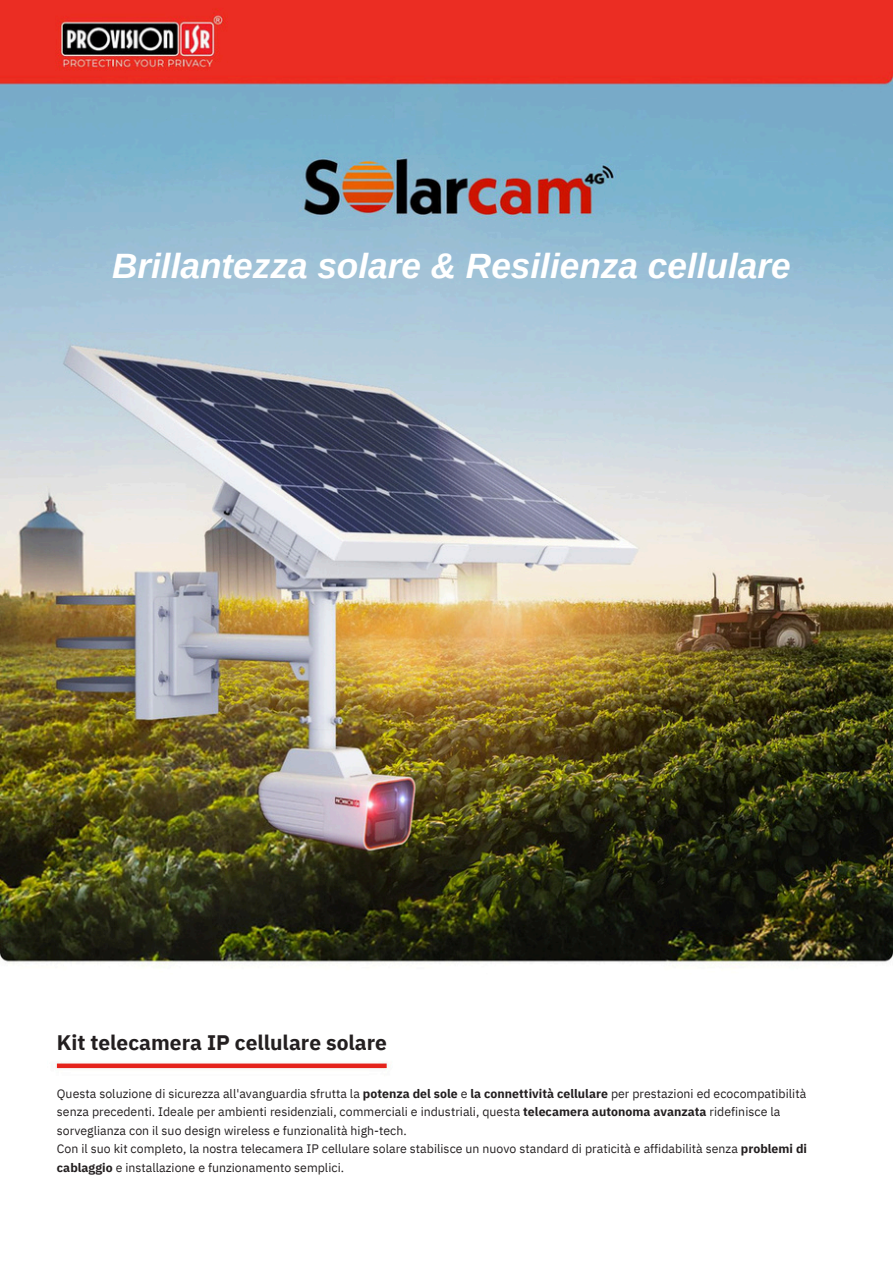
<style>
.page{position:relative;width:894px;height:1264px;background:#fff}
.page>*{position:absolute;margin:0;border:0;box-sizing:border-box;transform-origin:0 0}
.t1{font:italic 700 35.1px "Arimo";color:#fff}
.t2{font:700 21px "IBM Plex Sans";color:#231f20}
.t3{font:12.3px/18.5px "IBM Plex Sans";color:#231f20}
.s1{font-weight:700}
</style>
<div class="page">
<img style="left:0;top:0;width:892px;height:1069px">
<div style="left:57px;top:1063px;width:329px;height:5px;background:#e5231b"></div>
<p class="t1" style="left:112px;top:246px;width:680px">Brillantezza solare &amp; Resilienza cellulare</p>
<h1 class="t2" style="left:57px;top:1028px;width:331px">Kit telecamera IP cellulare solare</h1>
<h2 class="t3" style="left:57px;top:1084px;width:750px">Questa soluzione di sicurezza all'avanguardia sfrutta la <span class="s1">potenza del sole</span> e <span class="s1">la connettività cellulare</span> per prestazioni ed ecocompatibilità senza precedenti. Ideale per ambienti residenziali, commerciali e industriali, questa <span class="s1">telecamera autonoma avanzata</span> ridefinisce la sorveglianza con il suo design wireless e funzionalità high-tech.</h2>
<p class="t3" style="left:57px;top:1139px;width:751px">Con il suo kit completo, la nostra telecamera IP cellulare solare stabilisce un nuovo standard di praticità e affidabilità senza <span class="s1">problemi di cablaggio</span> e installazione e funzionamento semplici.</p>
</div>
